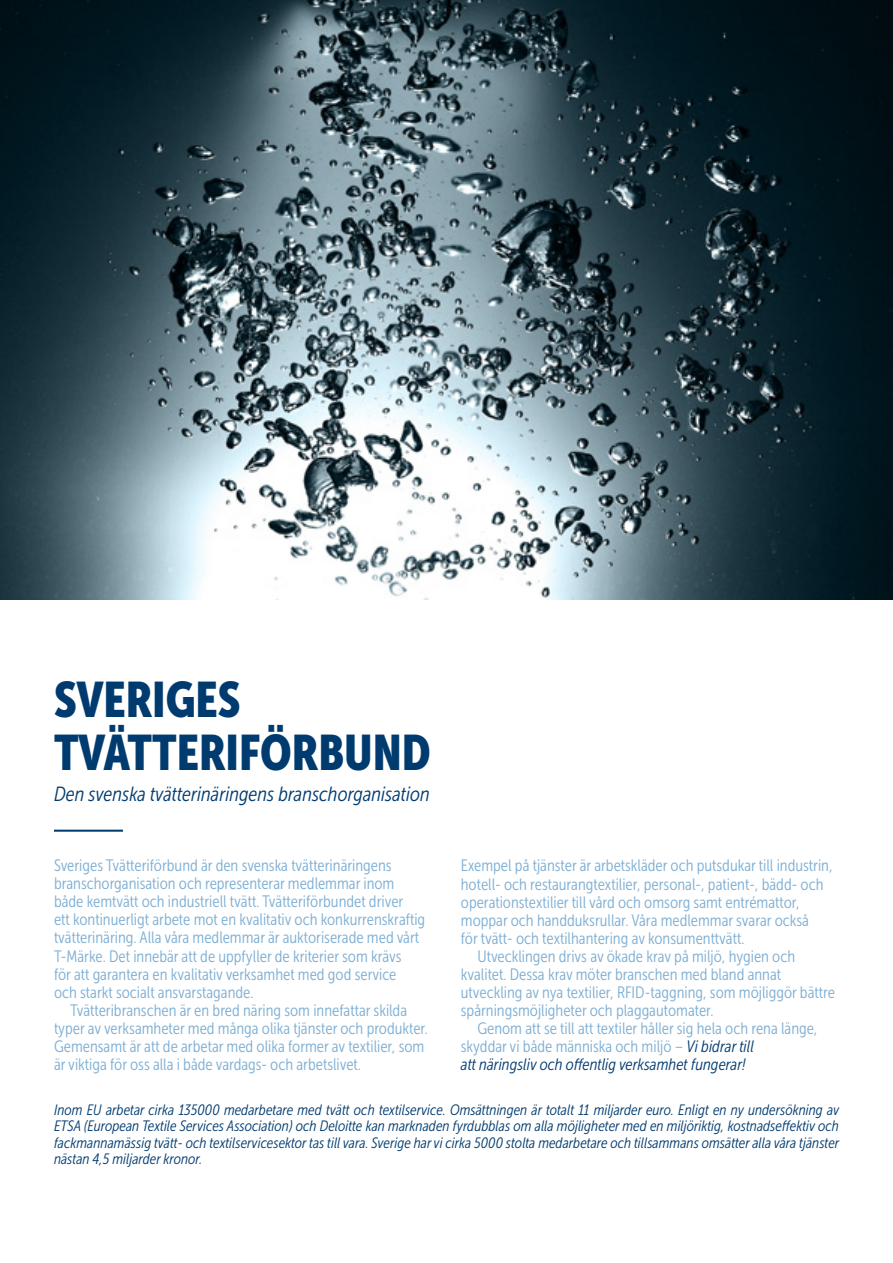
<style>
.page{position:relative;width:893px;height:1263px;background:#fff}
.page>*{position:absolute;margin:0;border:0;box-sizing:border-box;transform-origin:0 0}
.t1{font:49.5px/53.2px "Museo Sans Cond 900";color:#003b70}
.t2{font:italic 20.4px "Museo Sans Cond 300";color:#003b70}
.t3{font:16.5px/18px "Museo Sans Cond 300";color:#7daed3}
.t4{font:italic 16.5px "Museo Sans Cond 300";color:#003b70}
.t5{font:italic 15px/16.5px "Museo Sans Cond 300";color:#003b70;text-align:justify}
.s1{font-style:italic;color:#003b70}
</style>
<div class="page">
<hr style="left:54px;top:830px;width:69px;height:2px;background:#003b70">
<img style="left:0;top:0;width:893px;height:600px">
<h1 class="t1" style="left:54px;top:672px;width:378px">SVERIGES<br>TVÄTTERIFÖRBUND</h1>
<p class="t2" style="left:54px;top:783px;width:377px">Den svenska tvätterinäringens branschorganisation</p>
<p class="t3" style="left:54px;top:857px;width:373px">Sveriges Tvätteriförbund är den svenska tvätterinäringens branschorganisation och representerar medlemmar inom både kemtvätt och industriell tvätt. Tvätteriförbundet driver<br>ett kontinuerligt arbete mot en kvalitativ och konkurrenskraftig tvätterinäring. Alla våra medlemmar är auktoriserade med vårt T-Märke. Det innebär att de uppfyller de kriterier som krävs<br>för att garantera en kvalitativ verksamhet med god service<br>och starkt socialt ansvarstagande.</p>
<p class="t3" style="left:54px;top:1001px;width:375px;text-indent:16px">Tvätteribranschen är en bred näring som innefattar skilda typer av verksamheter med många olika tjänster och produkter.<br>Gemensamt är att de arbetar med olika former av textilier, som är viktiga för oss alla i både vardags- och arbetslivet.</p>
<p class="t3" style="left:461px;top:857px;width:373px">Exempel på tjänster är arbetskläder och putsdukar till industrin,</p>
<p class="t3" style="left:461px;top:875px;width:364px">hotell- och restaurangtextilier, personal-, patient-, bädd- och</p>
<p class="t3" style="left:461px;top:893px;width:340px">operationstextilier till vård och omsorg samt entrémattor,</p>
<p class="t3" style="left:461px;top:911px;width:350px">moppar och handduksrullar. Våra medlemmar svarar också</p>
<p class="t3" style="left:461px;top:929px;width:285px">för tvätt- och textilhantering av konsumenttvätt.</p>
<p class="t3" style="left:477px;top:947px;width:319px">Utvecklingen drivs av ökade krav på miljö, hygien och</p>
<p class="t3" style="left:461px;top:965px;width:322px">kvalitet. Dessa krav möter branschen med bland annat</p>
<p class="t3" style="left:461px;top:983px;width:375px">utveckling av nya textilier, RFID-taggning, som möjliggör bättre</p>
<p class="t3" style="left:461px;top:1001px;width:254px">spårningsmöjligheter och plaggautomater.</p>
<p class="t3" style="left:477px;top:1019px;width:342px">Genom att se till att textiler håller sig hela och rena länge,</p>
<p class="t3" style="left:461px;top:1037px;width:295px">skyddar vi både människa och miljö – <span class="s1">Vi bidrar till</span></p>
<p class="t4" style="left:461px;top:1055px;width:286px">att näringsliv och offentlig verksamhet fungerar!</p>
<p class="t5" style="left:54px;top:1101px;width:787px">Inom EU arbetar cirka 135000 medarbetare med tvätt och textilservice. Omsättningen är totalt 11 miljarder euro. Enligt en ny undersökning av ETSA (European Textile Services Association) och Deloitte kan marknaden fyrdubblas om alla möjligheter med en miljöriktig, kostnadseffektiv och fackmannamässig tvätt- och textilservicesektor tas till vara. Sverige har vi cirka 5000 stolta medarbetare och tillsammans omsätter alla våra tjänster nästan 4,5 miljarder kronor.</p>
</div>
